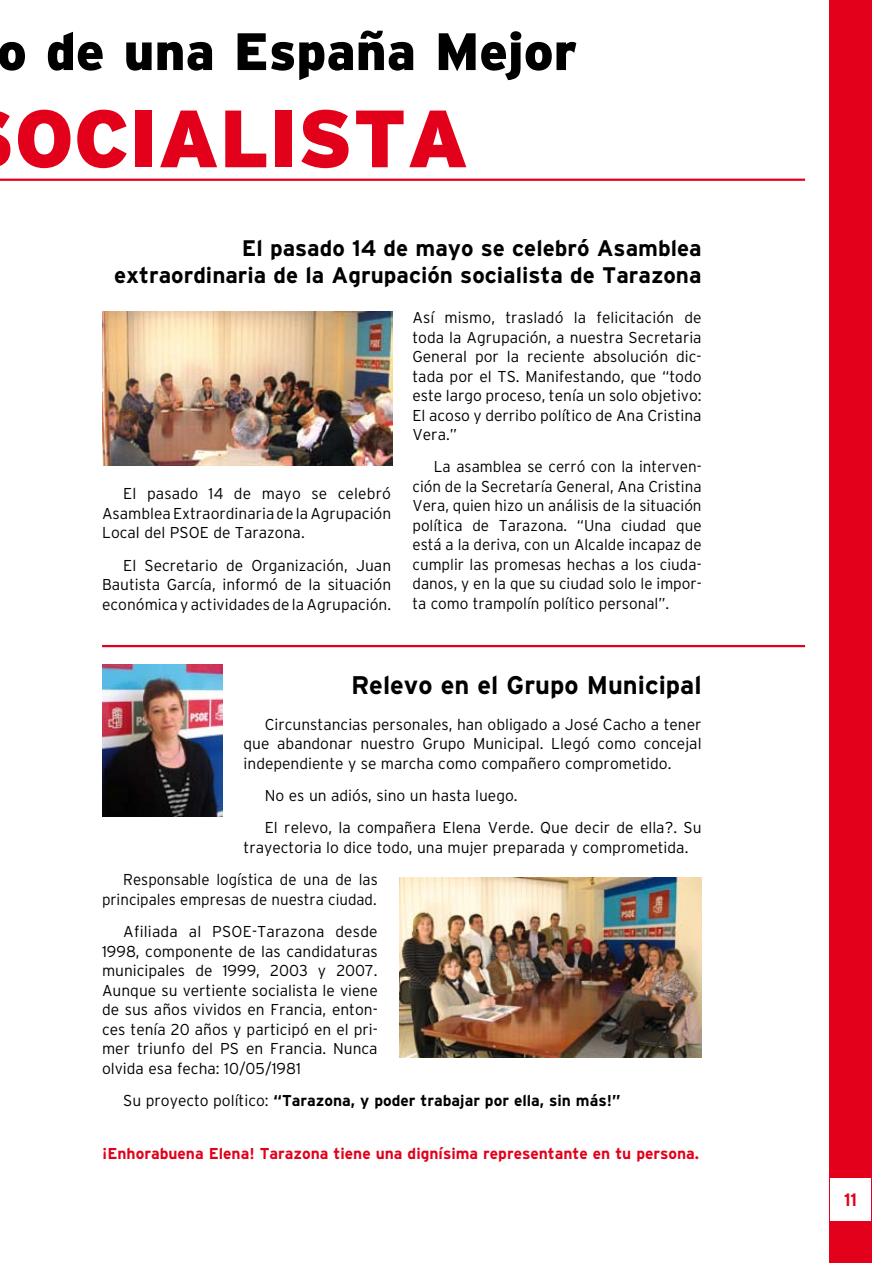
<style>
.page{position:relative;width:893px;height:1263px;background:#fff}
.page>*{position:absolute;margin:0;border:0;box-sizing:border-box;transform-origin:0 0}
.t1{font:900 81px "Interstate";color:#e2001a}
.t2{font:900 52.5px "Interstate";color:#000}
.t3{font:700 25.5px "Interstate";color:#000}
.t4{font:700 22.5px/27px "Interstate";color:#000;text-align:right}
.t5{font:700 18px "Interstate";color:#e2001a;scale:.95 1}
.t6{font:300 15.75px/19.5px "Interstate";color:#000;text-align:justify}
.t7{font:700 15.75px "Interstate";color:#e2001a}
.t8{font:300 15.75px/32.2px "Interstate";color:#000;text-align:right;scale:.96 1}
.t9{font:700 15.75px "Interstate";color:#000}
.s1{font-weight:300}
</style>
<div class="page">
<div style="left:829px;top:0;width:43px;height:1263px;background:#e2001a"></div>
<div style="left:830px;top:1178px;width:41px;height:42px;background:#fff"></div>
<hr style="left:0;top:179px;width:805px;height:2px;background:#e2001a">
<hr style="left:102px;top:645px;width:703px;height:2px;background:#e2001a">
<img style="left:102px;top:312px;width:291px;height:153px">
<img style="left:399px;top:877px;width:303px;height:181px">
<img style="left:102px;top:665px;width:120px;height:151px">
<h2 class="t2" style="left:-3px;top:22px;width:582px">o de una España Mejor</h2>
<h1 class="t1" style="left:15px;top:92px;width:456px">OCIALISTA</h1>
<h3 class="t4" style="left:114px;top:235px;width:589px">El pasado 14 de mayo se celebró Asamblea extraordinaria de la Agrupación socialista de Tarazona</h3>
<p class="t6" style="left:102px;top:484px;width:291px;text-indent:21px">El pasado 14 de mayo se celebró Asamblea Extraordinaria de la Agrupación Local del PSOE de Tarazona.</p>
<p class="t6" style="left:102px;top:555px;width:291px;text-indent:21px">El Secretario de Organización, Juan Bautista García, informó de la situación económica y actividades de la Agrupación.</p>
<p class="t6" style="left:412px;top:308px;width:291px">Así mismo, trasladó la felicitación de toda la Agrupación, a nuestra Secretaria General por la reciente absolución dic&shy;tada por el TS. Manifestando, que “todo este largo proceso, tenía un solo objetivo:<br>El acoso y derribo político de Ana Cristina Vera.”</p>
<p class="t6" style="left:412px;top:457px;width:291px;text-indent:21px">La asamblea se cerró con la interven&shy;ción de la Secretaría General, Ana Cristina Vera, quien hizo un análisis de la situación política de Tarazona. “Una ciudad que está a la deriva, con un Alcalde incapaz de cumplir las promesas hechas a los ciuda&shy;danos, y en la que su ciudad solo le impor&shy;ta como trampolín político personal”.</p>
<h3 class="t3" style="left:351px;top:671px;width:352px">Relevo en el Grupo Municipal</h3>
<p class="t6" style="left:244px;top:714px;width:460px;text-indent:21px">Circunstancias personales, han obligado a José Cacho a tener que abandonar nuestro Grupo Municipal. Llegó como concejal independiente y se marcha como compañero comprometido.</p>
<p class="t6" style="left:265px;top:779px;width:438px;line-height:32.2px">No es un adiós, sino un hasta luego.<br>El relevo, la compañera Elena Verde. Que decir de ella?. Su</p>
<p class="t6" style="left:123px;top:831px;width:567px;line-height:32.2px;text-indent:120px">trayectoria lo dice todo, una mujer preparada y comprometida.<br>Responsable logística de una de las</p>
<p class="t8" style="left:102px;top:883px;width:289px">principales empresas de nuestra ciudad.<br>Afiliada al PSOE-Tarazona desde</p>
<p class="t6" style="left:102px;top:941px;width:277px">1998, componente de las candidaturas municipales de 1999, 2003 y 2007.<br>Aunque su vertiente socialista le viene de sus años vividos en Francia, enton&shy;ces tenía 20 años y participó en el pri&shy;mer triunfo del PS en Francia. Nunca olvida esa fecha: 10/05/1981</p>
<p class="t9" style="left:123px;top:1091px;width:499px"><span class="s1">Su proyecto político:</span> “Tarazona, y poder trabajar por ella, sin más!”</p>
<p class="t7" style="left:102px;top:1145px;width:599px">¡Enhorabuena Elena! Tarazona tiene una dignísima representante en tu persona.</p>
<p class="t5" style="left:844px;top:1190px;width:15px">11</p>
</div>
